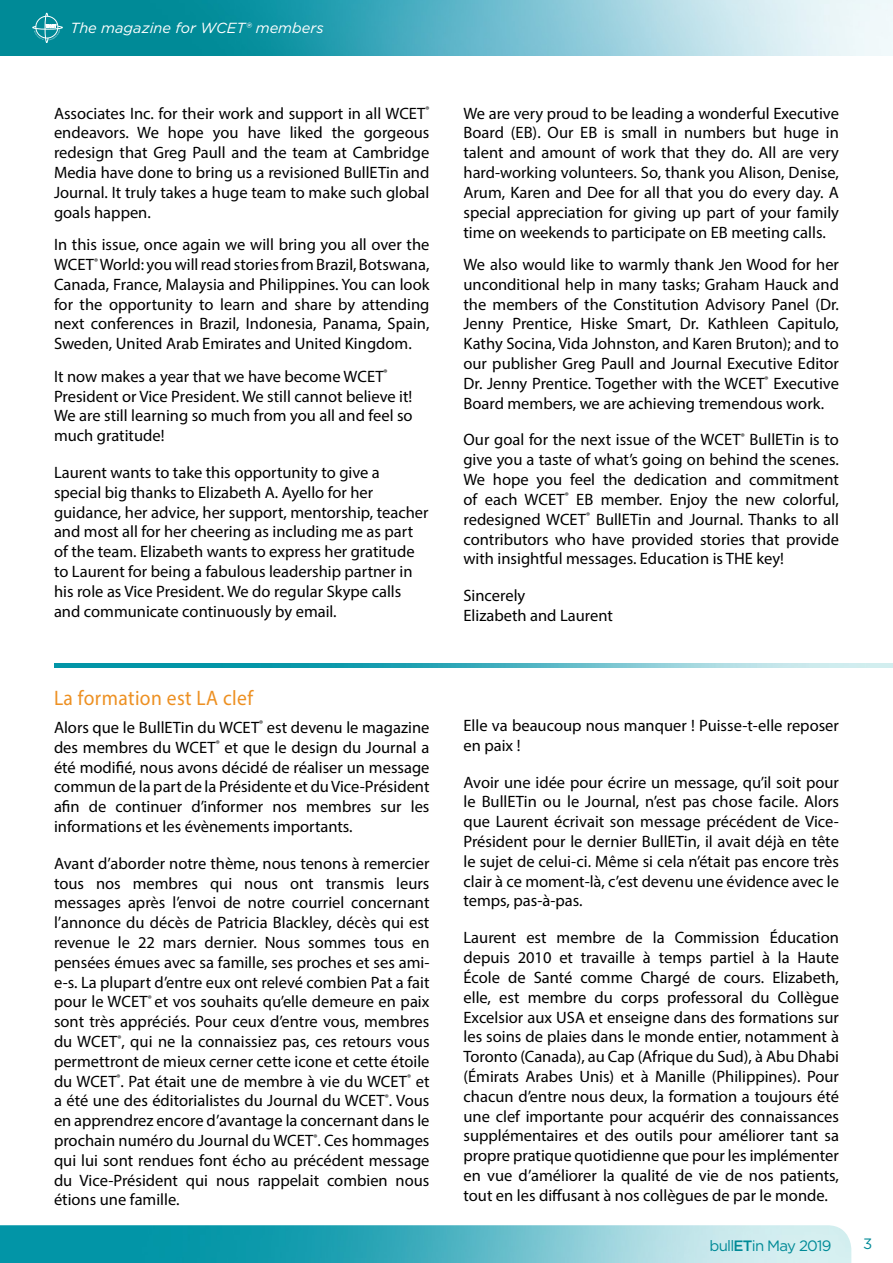
<style>
.page{position:relative;width:893px;height:1263px;background:#fff}
.page>*{position:absolute;margin:0;border:0;box-sizing:border-box;transform-origin:0 0}
._04_BullETin_Headers{font:21px "Myriad Pro";letter-spacing:.02em;color:#ed9022;scale:.93 1}
._02_Bulletin_Galley{font:16.5px/19.8px "Myriad Pro";color:#000;text-align:justify}
.t1{font:15px "Gotham";letter-spacing:-.05em;color:#008a97}
.t2{font:italic 14.7px "Gotham";color:#fff}
.s1{font-weight:500}
</style>
<div class="page">
<img style="left:0;top:0;width:893px;height:55px">
<img style="left:0;top:1225px;width:851px;height:38px">
<svg style="left:32px;top:13px;width:31px;height:30px"></svg>
<img style="left:54px;top:663px;width:839px;height:5px">
<p class="t2" style="left:71px;top:18px;width:255px">The magazine for WCET® members</p>
<p class="_02_Bulletin_Galley" style="left:54px;top:103px;width:377px">Associates Inc. for their work and support in all WCET<sup>® </sup>endeavors. We hope you have liked the gorgeous redesign that Greg Paull and the team at Cambridge Media have done to bring us a revisioned BullETin and Journal. It truly takes a huge team to make such global goals happen.</p>
<p class="_02_Bulletin_Galley" style="left:54px;top:235px;width:377px">In this issue, once again we will bring you all over the WCET<sup>®</sup> World: you will read stories from Brazil, Botswana, Canada, France, Malaysia and Philippines. You can look for the opportunity to learn and share by attending next conferences in Brazil, Indonesia, Panama, Spain, Sweden, United Arab Emirates and United Kingdom.</p>
<p class="_02_Bulletin_Galley" style="left:54px;top:366px;width:360px;text-align:left">It now makes a year that we have become WCET<sup>® </sup>President or Vice President. We still cannot believe it!<br>We are still learning so much from you all and feel so much gratitude!</p>
<p class="_02_Bulletin_Galley" style="left:54px;top:462px;width:376px;text-align:left">Laurent wants to take this opportunity to give a special big thanks to Elizabeth A. Ayello for her guidance, her advice, her support, mentorship, teacher and most all for her cheering as including me as part of the team. Elizabeth wants to express her gratitude to Laurent for being a fabulous leadership partner in his role as Vice President. We do regular Skype calls and communicate continuously by email.</p>
<p class="_04_BullETin_Headers" style="left:54px;top:685px;width:216px">La formation est LA clef</p>
<p class="_02_Bulletin_Galley" style="left:54px;top:717px;width:377px">Alors que le BullETin du WCET<sup>®</sup> est devenu le magazine des membres du WCET<sup>®</sup> et que le design du Journal a été modifié, nous avons décidé de réaliser un message commun de la part de la Présidente et du Vice-Président afin de continuer d’informer nos membres sur les informations et les évènements importants.</p>
<p class="_02_Bulletin_Galley" style="left:54px;top:853px;width:377px">Avant d’aborder notre thème, nous tenons à remercier tous nos membres qui nous ont transmis leurs messages après l’envoi de notre courriel concernant l’annonce du décès de Patricia Blackley, décès qui est revenue le 22 mars dernier. Nous sommes tous en pensées émues avec sa famille, ses proches et ses ami&shy;e-s. La plupart d’entre eux ont relevé combien Pat a fait pour le WCET<sup>®</sup> et vos souhaits qu’elle demeure en paix sont très appréciés. Pour ceux d’entre vous, membres du WCET<sup>®</sup>, qui ne la connaissiez pas, ces retours vous permettront de mieux cerner cette icone et cette étoile du WCET<sup>®</sup>. Pat était une de membre à vie du WCET<sup>®</sup> et a été une des éditorialistes du Journal du WCET<sup>®</sup>. Vous en apprendrez encore d’avantage la concernant dans le prochain numéro du Journal du WCET<sup>®</sup>. Ces hommages qui lui sont rendues font écho au précédent message du Vice-Président qui nous rappelait combien nous étions une famille.</p>
<p class="_02_Bulletin_Galley" style="left:463px;top:103px;width:377px">We are very proud to be leading a wonderful Executive Board (EB). Our EB is small in numbers but huge in talent and amount of work that they do. All are very hard-working volunteers. So, thank you Alison, Denise, Arum, Karen and Dee for all that you do every day. A special appreciation for giving up part of your family time on weekends to participate on EB meeting calls.</p>
<p class="_02_Bulletin_Galley" style="left:463px;top:254px;width:377px">We also would like to warmly thank Jen Wood for her unconditional help in many tasks; Graham Hauck and the members of the Constitution Advisory Panel (Dr.<br>Jenny Prentice, Hiske Smart, Dr. Kathleen Capitulo, Kathy Socina, Vida Johnston, and Karen Bruton); and to our publisher Greg Paull and Journal Executive Editor Dr. Jenny Prentice. Together with the WCET<sup>®</sup> Executive Board members, we are achieving tremendous work.</p>
<p class="_02_Bulletin_Galley" style="left:463px;top:430px;width:377px">Our goal for the next issue of the WCET<sup>®</sup> BullETin is to give you a taste of what’s going on behind the scenes.<br>We hope you feel the dedication and commitment of each WCET<sup>®</sup> EB member. Enjoy the new colorful, redesigned WCET<sup>®</sup> BullETin and Journal. Thanks to all contributors who have provided stories that provide with insightful messages. Education is THE key!</p>
<p class="_02_Bulletin_Galley" style="left:463px;top:585px;width:151px">Sincerely<br>Elizabeth and Laurent</p>
<p class="_02_Bulletin_Galley" style="left:463px;top:715px;width:377px">Elle va beaucoup nous manquer ! Puisse-t-elle reposer en paix !</p>
<p class="_02_Bulletin_Galley" style="left:463px;top:772px;width:377px">Avoir une idée pour écrire un message, qu’il soit pour le BullETin ou le Journal, n’est pas chose facile. Alors que Laurent écrivait son message précédent de Vice-Président pour le dernier BullETin, il avait déjà en tête le sujet de celui-ci. Même si cela n’était pas encore très clair à ce moment-là, c’est devenu une évidence avec le temps, pas-à-pas.</p>
<p class="_02_Bulletin_Galley" style="left:463px;top:927px;width:377px">Laurent est membre de la Commission Éducation depuis 2010 et travaille à temps partiel à la Haute École de Santé comme Chargé de cours. Elizabeth, elle, est membre du corps professoral du Collègue Excelsior aux USA et enseigne dans des formations sur les soins de plaies dans le monde entier, notamment à Toronto (Canada), au Cap (Afrique du Sud), à Abu Dhabi (Émirats Arabes Unis) et à Manille (Philippines). Pour chacun d’entre nous deux, la formation a toujours été une clef importante pour acquérir des connaissances supplémentaires et des outils pour améliorer tant sa propre pratique quotidienne que pour les implémenter en vue d’améliorer la qualité de vie de nos patients, tout en les diffusant à nos collègues de par le monde.</p>
<p class="t1" style="left:709px;top:1235px;width:124px">bull<span class="s1">ET</span>in May 2019</p>
<p class="t1" style="left:863px;top:1234px;width:11px">3</p>
</div>
